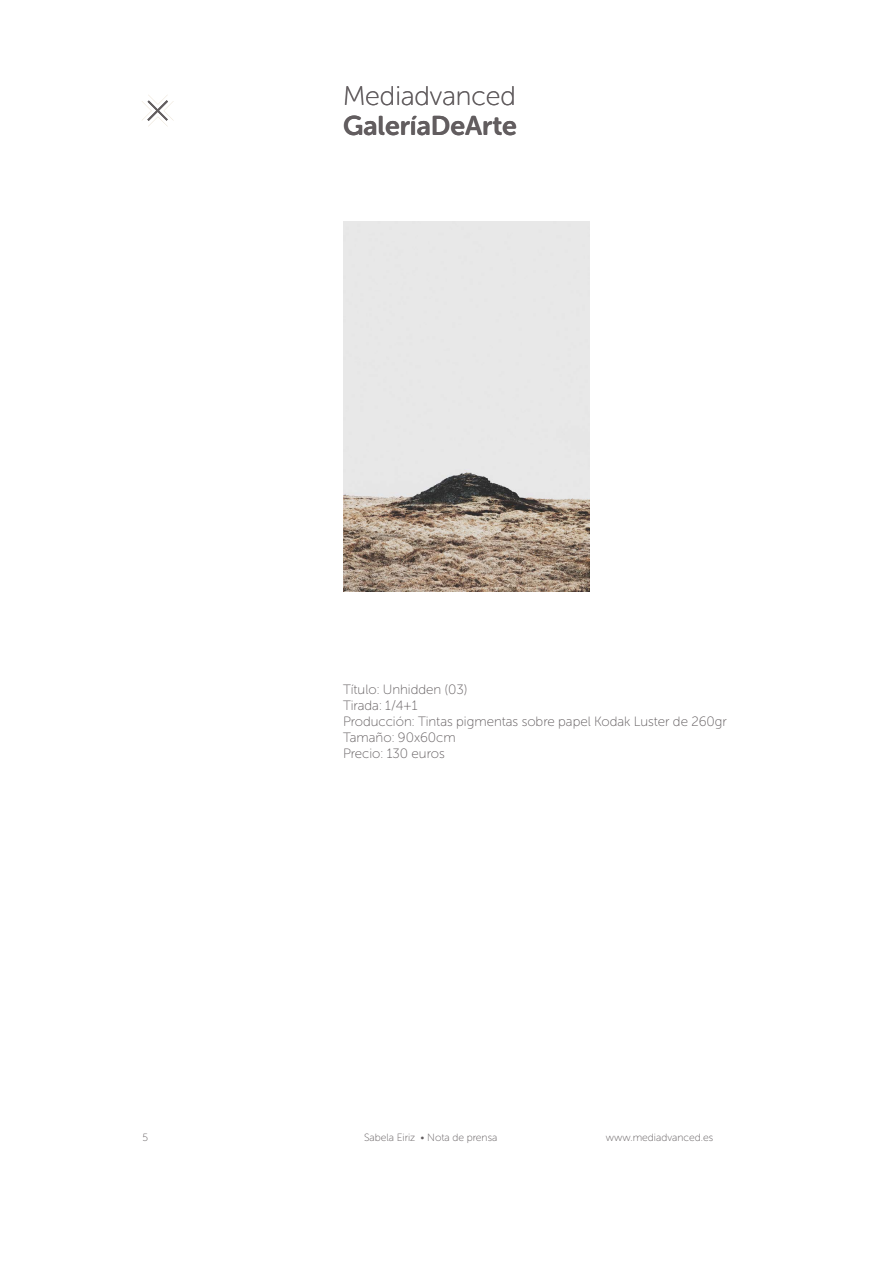
<style>
.page{position:relative;width:893px;height:1263px;background:#fff}
.page>*{position:absolute;margin:0;border:0;box-sizing:border-box;transform-origin:0 0}
.t1{font:27px "Museo Sans Rounded 700";color:#625d5f}
.t2{font:27px "Museo Sans Rounded 100";color:#625d5f}
.t3{font:13.5px/16.2px "Museo Sans Rounded 100";color:#625d5f}
.t4{font:10.5px "Museo Sans Rounded 100";color:#625d5f}
</style>
<div class="page">
<svg style="left:142px;top:95px;width:32px;height:31px"></svg>
<img style="left:343px;top:221px;width:247px;height:370px">
<h1 class="t2" style="left:343px;top:82px;width:174px">Mediadvanced</h1>
<h1 class="t1" style="left:343px;top:111px;width:175px">GaleríaDeArte</h1>
<p class="t3" style="left:343px;top:681px;width:385px">Título: Unhidden (03)<br>Tirada: 1/4+1<br>Producción: Tintas pigmentas sobre papel Kodak Luster de 260gr<br>Tamaño: 90x60cm<br>Precio: 130 euros</p>
<p class="t4" style="left:143px;top:1132px;width:7px">5</p>
<p class="t4" style="left:364px;top:1132px;width:135px">Sabela Eiriz • Nota de prensa</p>
<p class="t4" style="left:606px;top:1132px;width:109px">www.mediadvanced.es</p>
</div>
